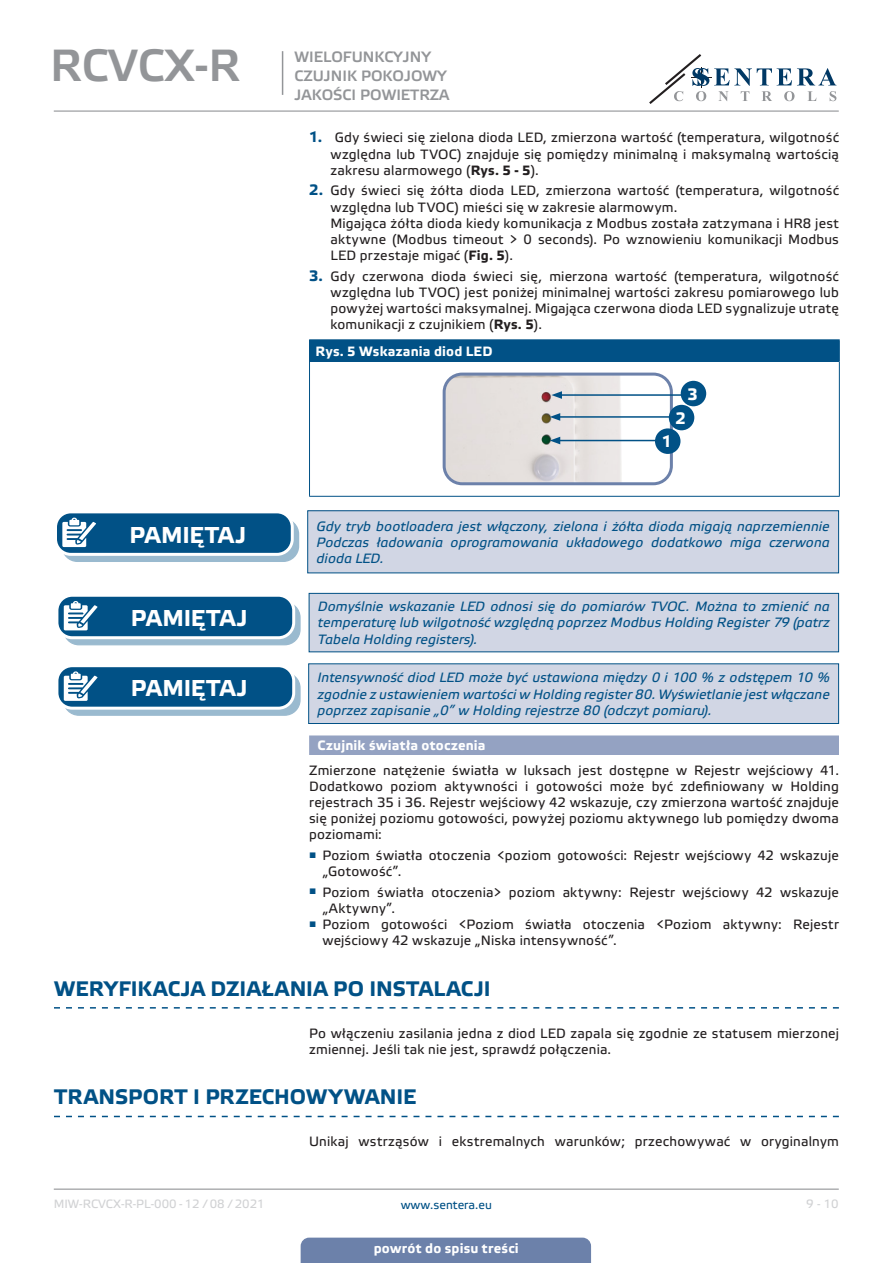
<style>
.page{position:relative;width:893px;height:1263px;background:#fff}
.page>*{position:absolute;margin:0;border:0;box-sizing:border-box;transform-origin:0 0}
.t1{font:45px "Etelka Medium Pro";color:#939598}
.t2{font:700 22.95px "Etelka Text Pro";letter-spacing:-.01em;color:#fff}
.t3{font:700 21px "Etelka Text Pro";letter-spacing:.005em;color:#015186}
.TABLE_TEXT_WHITE{font:700 16.5px "Etelka Text Pro";color:#fff}
.t4{font:15px/18.8px "Etelka Medium Pro";color:#939598}
.body{font:13.5px/16.2px "Etelka Text Pro";letter-spacing:.015em;color:#231f20}
.attention{font:italic 13.5px/16.2px "Etelka Text Pro";letter-spacing:.01em;color:#015186;text-align:justify}
.body-2{font:italic 13.5px/16.2px "Etelka Text Pro";letter-spacing:.015em;color:#015186;text-align:justify}
.Number-roman{font:700 13.5px "Etelka Text Pro";letter-spacing:.02em;color:#fff}
.table_text{font:700 13.5px "Etelka Text Pro";letter-spacing:.015em;color:#fff}
.t5{font:12px "Etelka Text Pro";color:#d1d2d4}
.t6{font:12px "Etelka Text Pro";color:#015186}
.s1{font-weight:700;font-size:15px;color:#015186}
.s2{font-weight:700}
</style>
<div class="page">
<hr style="left:54px;top:111px;width:785px;height:1px;background:#939598">
<hr style="left:54px;top:1188px;width:785px;height:2px;background:#939598">
<svg style="left:649px;top:54px;width:187px;height:50px"></svg>
<div style="left:301px;top:1237px;width:290px;height:26px;background:#6c81aa"></div>
<hr style="left:282px;top:51px;width:1px;height:44px;background:#939598">
<div style="left:309px;top:735px;width:530px;height:20px;background:#94a2c2"></div>
<svg style="left:54px;top:1007px;width:785px;height:1px"></svg>
<div style="left:309px;top:340px;width:530px;height:22px;background:#015186"></div>
<hr style="left:309px;top:339px;width:531px;height:1px;background:#015186">
<svg style="left:839px;top:340px;width:1px;height:22px"></svg>
<hr style="left:309px;top:362px;width:1px;height:134px;background:#015186">
<hr style="left:839px;top:362px;width:1px;height:134px;background:#015186">
<hr style="left:309px;top:496px;width:531px;height:1px;background:#015186">
<img style="left:444px;top:374px;width:179px;height:110px">
<div style="left:443px;top:373px;width:230px;height:112px;border:3px solid #6c81aa;border-radius:18px"></div>
<hr style="left:560px;top:394px;width:129px;height:2px;background:#015186">
<svg style="left:551px;top:391px;width:11px;height:8px"></svg>
<hr style="left:558px;top:416px;width:118px;height:2px;background:#015186">
<svg style="left:550px;top:413px;width:10px;height:8px"></svg>
<hr style="left:558px;top:440px;width:118px;height:1px;background:#015186">
<svg style="left:550px;top:437px;width:10px;height:7px"></svg>
<div style="left:681px;top:381px;width:25px;height:25px;background:#015186;border-radius:50%"></div>
<div style="left:669px;top:405px;width:25px;height:25px;background:#015186;border-radius:50%"></div>
<div style="left:655px;top:428px;width:25px;height:26px;background:#015186;border-radius:50%"></div>
<div style="left:62px;top:519px;width:237px;height:42px;background:#9abacf;border-radius:15px"></div>
<div style="left:62px;top:518px;width:237px;height:44px;border:1px solid #015186;border-radius:15px"></div>
<div style="left:56px;top:512px;width:236px;height:42px;background:#015186;border-radius:15px"></div>
<div style="left:54px;top:510px;width:240px;height:46px;border:3px solid #fff;border-radius:15px"></div>
<svg style="left:62px;top:518px;width:53px;height:37px"></svg>
<div style="left:308px;top:511px;width:531px;height:62px;background:#d1d6e4"></div>
<div style="left:307px;top:510px;width:532px;height:63px;border:1px solid #015186"></div>
<div style="left:64px;top:602px;width:236px;height:43px;background:linear-gradient(to right,#99bacf,#9bbbd0);border-radius:15px"></div>
<div style="left:63px;top:602px;width:238px;height:43px;border:1px solid #015186;border-radius:15px"></div>
<div style="left:57px;top:595px;width:237px;height:43px;background:#015186;border-radius:15px"></div>
<div style="left:55px;top:594px;width:240px;height:45px;border:3px solid #fff;border-radius:15px"></div>
<svg style="left:64px;top:601px;width:53px;height:37px"></svg>
<div style="left:309px;top:593px;width:530px;height:59px;background:#d1d6e4"></div>
<div style="left:309px;top:593px;width:530px;height:59px;border:1px solid #015186"></div>
<div style="left:64px;top:673px;width:236px;height:42px;background:#9abacf;border-radius:15px"></div>
<div style="left:63px;top:672px;width:238px;height:44px;border:1px solid #015186;border-radius:15px"></div>
<div style="left:57px;top:666px;width:237px;height:42px;background:#015186;border-radius:15px"></div>
<div style="left:55px;top:664px;width:240px;height:46px;border:3px solid #fff;border-radius:15px"></div>
<svg style="left:64px;top:671px;width:53px;height:38px"></svg>
<div style="left:309px;top:664px;width:530px;height:59px;background:#d1d6e4"></div>
<div style="left:308px;top:663px;width:531px;height:61px;border:1px solid #015186"></div>
<svg style="left:54px;top:1116px;width:785px;height:1px"></svg>
<h1 class="t1" style="left:50px;top:41px;width:191px">RCVCX-R</h1>
<p class="t4" style="left:295px;top:48px;width:156px">WIELOFUNKCYJNY<br>CZUJNIK POKOJOWY<br>JAKOŚCI POWIETRZA</p>
<p class="body" style="left:330px;top:131px;width:510px;text-align:justify;text-indent:-21px"><span class="s1">1.</span> Gdy świeci się zielona dioda LED, zmierzona wartość (temperatura, wilgotność względna lub TVOC) znajduje się pomiędzy minimalną i maksymalną wartością zakresu alarmowego (<span class="s2">Rys. 5 - 5</span>).</p>
<p class="body" style="left:330px;top:183px;width:510px;text-indent:-21px"><span class="s1">2.</span> Gdy świeci się żółta dioda LED, zmierzona wartość (temperatura, wilgotność względna lub TVOC) mieści się w zakresie alarmowym.</p>
<p class="body" style="left:330px;top:216px;width:510px;text-align:justify">Migająca żółta dioda kiedy komunikacja z Modbus została zatzymana i HR8 jest aktywne (Modbus timeout &gt; 0 seconds). Po wznowieniu komunikacji Modbus LED przestaje migać (<span class="s2">Fig. 5</span>).</p>
<p class="body" style="left:330px;top:269px;width:510px;text-align:justify;text-indent:-21px"><span class="s1">3.</span> Gdy czerwona dioda świeci się, mierzona wartość (temperatura, wilgotność względna lub TVOC) jest poniżej minimalnej wartości zakresu pomiarowego lub powyżej wartości maksymalnej. Migająca czerwona dioda LED sygnalizuje utratę komunikacji z czujnikiem (<span class="s2">Rys. 5</span>).</p>
<p class="table_text" style="left:315px;top:343px;width:179px">Rys. 5 Wskazania diod LED</p>
<p class="TABLE_TEXT_WHITE" style="left:687px;top:385px;width:12px">3</p>
<p class="TABLE_TEXT_WHITE" style="left:676px;top:409px;width:12px">2</p>
<p class="TABLE_TEXT_WHITE" style="left:662px;top:432px;width:12px">1</p>
<p class="t2" style="left:129px;top:522px;width:118px">PAMIĘTAJ</p>
<p class="body-2" style="left:317px;top:519px;width:515px">Gdy tryb bootloadera jest włączony, zielona i żółta dioda migają naprzemiennie Podczas ładowania oprogramowania układowego dodatkowo miga czerwona dioda LED.</p>
<p class="t2" style="left:131px;top:605px;width:118px">PAMIĘTAJ</p>
<p class="attention" style="left:318px;top:599px;width:513px">Domyślnie wskazanie LED odnosi się do pomiarów TVOC. Można to zmienić na temperaturę lub wilgotność względną poprzez Modbus Holding Register 79 (patrz Tabela Holding registers).</p>
<p class="t2" style="left:131px;top:676px;width:118px">PAMIĘTAJ</p>
<p class="attention" style="left:318px;top:670px;width:514px">Intensywność diod LED może być ustawiona między 0 i 100 % z odstępem 10 % zgodnie z ustawieniem wartości w Holding register 80. Wyświetlanie jest włączane poprzez zapisanie „0” w Holding rejestrze 80 (odczyt pomiaru).</p>
<p class="Number-roman" style="left:318px;top:738px;width:169px">Czujnik światła otoczenia</p>
<p class="body" style="left:309px;top:763px;width:531px;text-align:justify">Zmierzone natężenie światła w luksach jest dostępne w Rejestr wejściowy 41.<br>Dodatkowo poziom aktywności i gotowości może być zdefiniowany w Holding rejestrach 35 i 36. Rejestr wejściowy 42 wskazuje, czy zmierzona wartość znajduje się poniżej poziomu gotowości, powyżej poziomu aktywnego lub pomiędzy dwoma poziomami:</p>
<p class="body" style="left:322px;top:848px;width:518px;text-indent:-13px"><sup>■</sup> Poziom światła otoczenia &lt;poziom gotowości: Rejestr wejściowy 42 wskazuje „Gotowość”.</p>
<p class="body" style="left:322px;top:884px;width:518px;text-indent:-13px"><sup>■</sup> Poziom światła otoczenia&gt; poziom aktywny: Rejestr wejściowy 42 wskazuje „Aktywny”.</p>
<p class="body" style="left:322px;top:917px;width:518px;text-indent:-13px"><sup>■</sup> Poziom gotowości &lt;Poziom światła otoczenia &lt;Poziom aktywny: Rejestr wejściowy 42 wskazuje „Niska intensywność”.</p>
<p class="t3" style="left:54px;top:977px;width:438px">WERYFIKACJA DZIAŁANIA PO INSTALACJI</p>
<p class="body" style="left:309px;top:1025px;width:531px">Po włączeniu zasilania jedna z diod LED zapala się zgodnie ze statusem mierzonej zmiennej. Jeśli tak nie jest, sprawdź połączenia.</p>
<p class="t3" style="left:54px;top:1085px;width:364px">TRANSPORT I PRZECHOWYWANIE</p>
<p class="body" style="left:309px;top:1134px;width:531px">Unikaj wstrząsów i ekstremalnych warunków; przechowywać w oryginalnym</p>
<p class="t5" style="left:54px;top:1197px;width:212px">MIW-RCVCX-R-PL-000 - 12 / 08 / 2021</p>
<p class="t6" style="left:401px;top:1198px;width:93px">www.sentera.eu</p>
<p class="t5" style="left:806px;top:1197px;width:34px">9 - 10</p>
<p class="Number-roman" style="left:374px;top:1240px;width:147px">powrót do spisu treści</p>
</div>
